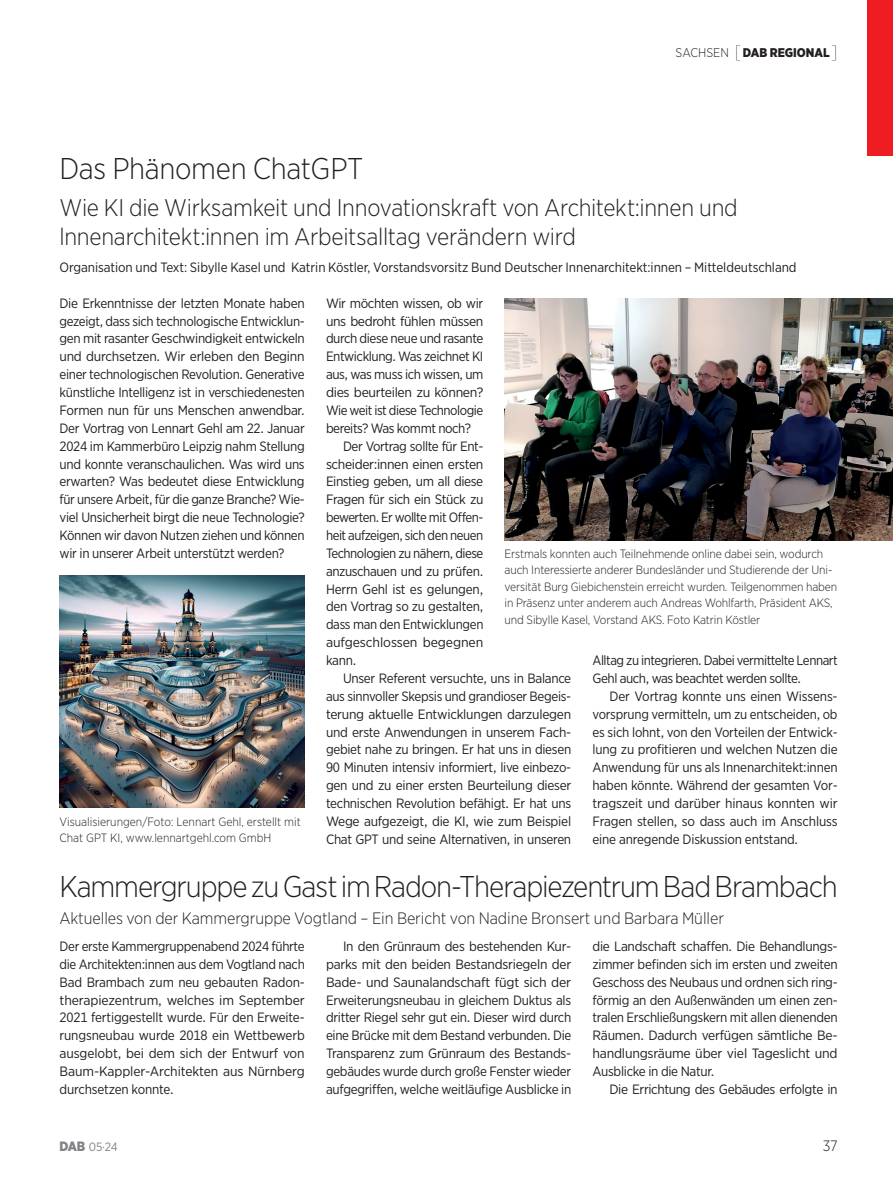
<style>
.page{position:relative;width:893px;height:1191px;background:#fff}
.page>*{position:absolute;margin:0;border:0;box-sizing:border-box;transform-origin:0 0}
.t1{font:300 30px "Gotham Narrow";letter-spacing:-.035em;color:#231f20}
.t2{font:300 30px "Gotham Narrow";letter-spacing:-.01em;color:#231f20}
.t3{font:300 24px/28.5px "Gotham Narrow";letter-spacing:-.015em;color:#231f20}
.t4{font:300 16.5px "Gotham Narrow";letter-spacing:-.005em;color:#231f20}
.t5{font:300 15px "Gotham Narrow";color:#231f20}
.t6{font:13.5px/17.9px "Gotham Narrow";letter-spacing:-.02em;color:#231f20;text-align:justify}
.t7{font:13.5px "Gotham Narrow";letter-spacing:-.02em;color:#231f20;scale:1.04 1}
.t8{font:13.5px "Gotham Narrow";letter-spacing:-.02em;color:#231f20;scale:1.05 1}
.t9{font:900 12.6px "Gotham Narrow";color:#231f20}
.t10{font:300 12px/16.5px "Gotham Narrow";letter-spacing:-.01em;color:#231f20}
.t11{font:12px "Gotham Narrow";color:#808285}
.s1{font-weight:300}
.s2{font-weight:100;font-size:18px}
.s3{font-weight:900;font-size:13.5px}
</style>
<div class="page">
<img style="left:505px;top:298px;width:388px;height:242px">
<img style="left:60px;top:576px;width:245px;height:232px">
<div style="left:867px;top:0;width:26px;height:155px;background:#ee1d23"></div>
<p class="t9" style="left:676px;top:44px;width:164px"><span class="s1">Sachse n</span> <span class="s2">[</span>DAB REGIONAL<span class="s2">]</span></p>
<h1 class="t2" style="left:60px;top:150px;width:305px">Das Phänomen ChatGPT</h1>
<h2 class="t3" style="left:60px;top:193px;width:680px">Wie KI die Wirksamkeit und Innovationskraft von Architekt:innen und lnnenarchitekt:innen im Arbeitsalltag verändern wird</h2>
<p class="t6" style="left:60px;top:258px;width:739px">Organisation und Text: Sibylle Kasel und Katrin Köstler, Vorstandsvorsitz Bund Deutscher Innenarchitekt:innen – Mitteldeutschland</p>
<p class="t6" style="left:60px;top:294px;width:247px">Die Erkenntnisse der letzten Monate haben gezeigt, dass sich technologische Entwicklun&shy;gen mit rasanter Geschwindigkeit entwickeln und durchsetzen. Wir erleben den Beginn einer technologischen Revolution. Generative künstliche Intelligenz ist in verschiedenesten Formen nun für uns Menschen anwendbar.<br>Der Vortrag von Lennart Gehl am 22. Januar 2024 im Kammerbüro Leipzig nahm Stellung und konnte veranschaulichen. Was wird uns erwarten? Was bedeutet diese Entwicklung für unsere Arbeit, für die ganze Branche? Wie&shy;viel Unsicherheit birgt die neue Technologie?<br>Können wir davon Nutzen ziehen und können wir in unserer Arbeit unterstützt werden?</p>
<p class="t6" style="left:326px;top:294px;width:159px">Wir möchten wissen, ob wir</p>
<p class="t7" style="left:326px;top:312px;width:153px">uns bedroht fühlen müssen</p>
<p class="t6" style="left:326px;top:329px;width:159px">durch diese neue und rasante</p>
<p class="t6" style="left:326px;top:347px;width:159px">Entwicklung. Was zeichnet KI</p>
<p class="t6" style="left:326px;top:365px;width:159px">aus, was muss ich wissen, um</p>
<p class="t8" style="left:326px;top:384px;width:151px">dies beurteilen zu können?</p>
<p class="t6" style="left:326px;top:401px;width:159px">Wie weit ist diese Technologie</p>
<p class="t6" style="left:326px;top:419px;width:147px">bereits? Was kommt noch?</p>
<p class="t6" style="left:343px;top:437px;width:142px">Der Vortrag sollte für Ent-</p>
<p class="t7" style="left:326px;top:455px;width:153px">scheider:innen einen ersten</p>
<p class="t6" style="left:326px;top:472px;width:159px">Einstieg geben, um all diese</p>
<p class="t6" style="left:326px;top:490px;width:159px">Fragen für sich ein Stück zu</p>
<p class="t6" style="left:326px;top:508px;width:159px">bewerten. Er wollte mit Offen-</p>
<p class="t6" style="left:326px;top:526px;width:159px">heit aufzeigen, sich den neuen</p>
<p class="t6" style="left:326px;top:544px;width:159px">Technologien zu nähern, diese</p>
<p class="t6" style="left:326px;top:562px;width:159px">anzuschauen und zu prüfen.</p>
<p class="t6" style="left:326px;top:579px;width:159px">Herrn Gehl ist es gelungen,</p>
<p class="t6" style="left:326px;top:597px;width:159px">den Vortrag so zu gestalten,</p>
<p class="t6" style="left:326px;top:615px;width:159px">dass man den Entwicklungen</p>
<p class="t8" style="left:326px;top:634px;width:151px">aufgeschlossen begegnen</p>
<p class="t6" style="left:326px;top:651px;width:32px">kann.</p>
<p class="t6" style="left:343px;top:669px;width:230px">Unser Referent versuchte, uns in Balance</p>
<p class="t6" style="left:326px;top:687px;width:247px">aus sinnvoller Skepsis und grandioser Begeis-</p>
<p class="t6" style="left:326px;top:704px;width:247px">terung aktuelle Entwicklungen darzulegen</p>
<p class="t6" style="left:326px;top:722px;width:247px">und erste Anwendungen in unserem Fach-</p>
<p class="t6" style="left:326px;top:740px;width:247px">gebiet nahe zu bringen. Er hat uns in diesen</p>
<p class="t6" style="left:326px;top:758px;width:247px">90 Minuten intensiv informiert, live einbezo-</p>
<p class="t6" style="left:326px;top:776px;width:247px">gen und zu einer ersten Beurteilung dieser</p>
<p class="t6" style="left:326px;top:794px;width:247px">technischen Revolution befähigt. Er hat uns</p>
<p class="t6" style="left:326px;top:812px;width:247px">Wege aufgezeigt, die KI, wie zum Beispiel</p>
<p class="t6" style="left:326px;top:829px;width:247px">Chat GPT und seine Alternativen, in unseren</p>
<p class="t10" style="left:505px;top:545px;width:334px">Erstmals konnten auch Teilnehmende online dabei sein, wodurch auch Interessierte anderer Bundesländer und Studierende der Uni&shy;versität Burg Giebichenstein erreicht wurden. Teilgenommen haben in Präsenz unter anderem auch Andreas Wohlfarth, Präsident AKS, und Sibylle Kasel, Vorstand AKS. Foto Katrin Köstler</p>
<p class="t6" style="left:592px;top:651px;width:247px">Alltag zu integrieren. Dabei vermittelte Lennart<br>Gehl auch, was beachtet werden sollte.</p>
<p class="t6" style="left:592px;top:687px;width:247px;text-indent:17px">Der Vortrag konnte uns einen Wissens&shy;vorsprung vermitteln, um zu entscheiden, ob es sich lohnt, von den Vorteilen der Entwick&shy;lung zu profitieren und welchen Nutzen die Anwendung für uns als Innenarchitekt:innen haben könnte. Während der gesamten Vor&shy;tragszeit und darüber hinaus konnten wir Fragen stellen, so dass auch im Anschluss eine anregende Diskussion entstand.</p>
<p class="t10" style="left:60px;top:813px;width:243px">Visualisierungen/Foto: Lennart Gehl, erstellt mit<br>Chat GPT KI, www.lennartgehl.com GmbH</p>
<h1 class="t1" style="left:60px;top:868px;width:780px">Kammergruppe zu Gast im Radon-Therapiezentrum Bad Brambach</h1>
<p class="t4" style="left:60px;top:907px;width:666px">Aktuelles von der Kammergruppe Vogtland – Ein Bericht von Nadine Bronsert und Barbara Müller</p>
<p class="t6" style="left:60px;top:937px;width:247px">Der erste Kammergruppenabend 2024 führte die Architekten:innen aus dem Vogtland nach Bad Brambach zum neu gebauten Radon&shy;therapiezentrum, welches im September 2021 fertiggestellt wurde. Für den Erweite&shy;rungsneubau wurde 2018 ein Wettbewerb ausgelobt, bei dem sich der Entwurf von Baum-Kappler-Architekten aus Nürnberg durchsetzen konnte.</p>
<p class="t6" style="left:326px;top:937px;width:247px;text-indent:17px">In den Grünraum des bestehenden Kur&shy;parks mit den beiden Bestandsriegeln der Bade- und Saunalandschaft fügt sich der Erweiterungsneubau in gleichem Duktus als dritter Riegel sehr gut ein. Dieser wird durch eine Brücke mit dem Bestand verbunden. Die Transparenz zum Grünraum des Bestands&shy;gebäudes wurde durch große Fenster wieder aufgegriffen, welche weitläufige Ausblicke in</p>
<p class="t6" style="left:592px;top:937px;width:247px">die Landschaft schaffen. Die Behandlungs&shy;zimmer befinden sich im ersten und zweiten Geschoss des Neubaus und ordnen sich ring&shy;förmig an den Außenwänden um einen zen&shy;tralen Erschließungskern mit allen dienenden Räumen. Dadurch verfügen sämtliche Be&shy;handlungsräume über viel Tageslicht und Ausblicke in die Natur.</p>
<p class="t6" style="left:609px;top:1079px;width:230px">Die Errichtung des Gebäudes erfolgte in</p>
<p class="t11" style="left:60px;top:1138px;width:60px"><span class="s3">DAB</span> 05·24</p>
<p class="t5" style="left:823px;top:1136px;width:16px">37</p>
</div>
